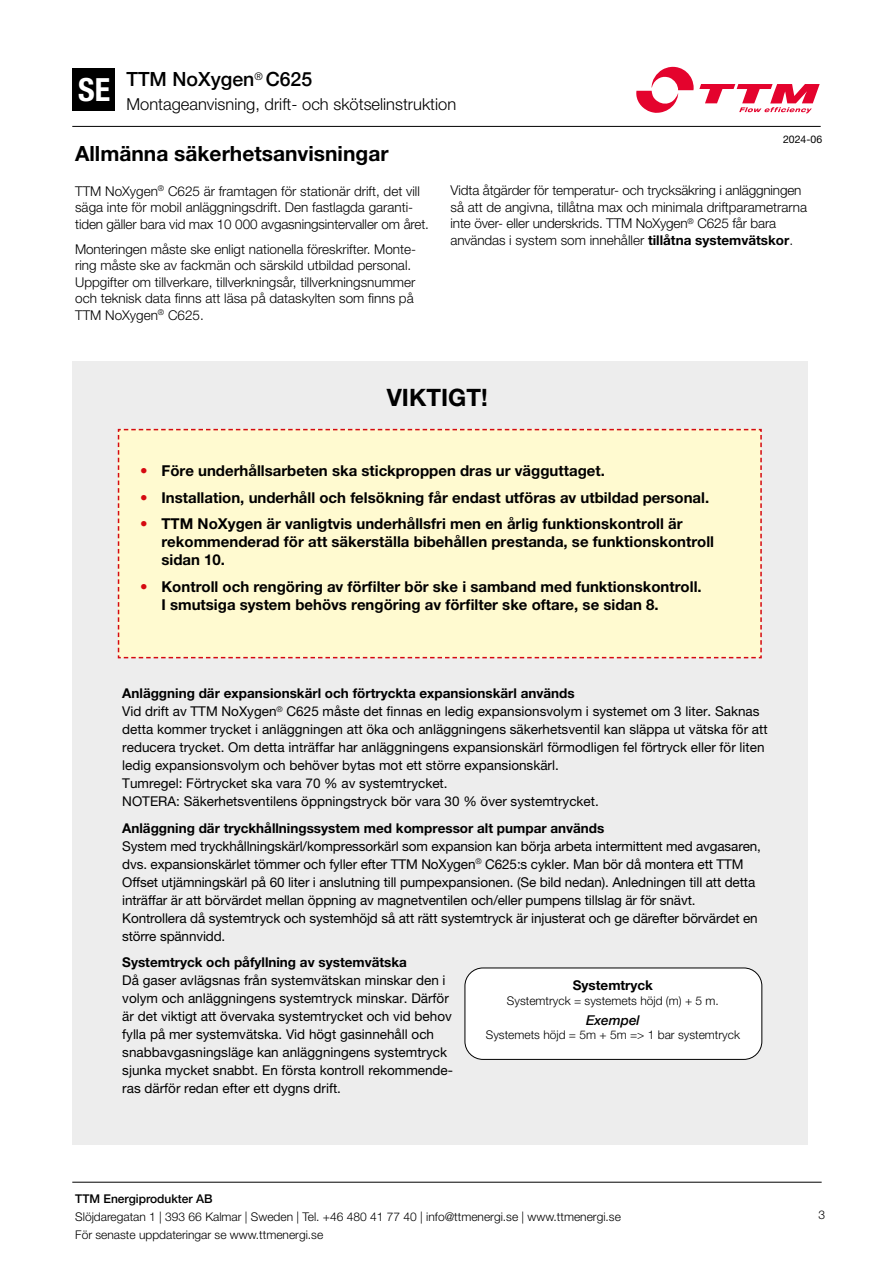
<style>
.page{position:relative;width:893px;height:1263px;background:#fff}
.page>*{position:absolute;margin:0;border:0;box-sizing:border-box;transform-origin:0 0}
.t1{font:700 condensed 31.95px "Helvetica Neue LT Pro";color:#fff}
.t2{font:700 24px "Helvetica Neue LT Pro";color:#000}
.t3{font:700 21px "Helvetica Neue LT Pro";color:#000}
.t4{font:500 19.5px "Helvetica Neue";color:#000}
.t5{font:300 16.5px "Helvetica Neue LT Pro";color:#000}
.t6{font:700 15px/18px "Helvetica Neue LT Pro";color:#000}
.t7{font:13.5px/18px "Helvetica Neue LT Pro";color:#000}
.t8{font:300 13.5px/16.5px "Helvetica Neue LT Pro";color:#000}
.t9{font:700 13.5px "Helvetica Neue LT Pro";color:#000}
.t10{font:italic 500 13.5px "Helvetica Neue";color:#000}
.t11{font:300 12px/17.7px "Helvetica Neue LT Pro";color:#000}
.t12{font:500 12px "Helvetica Neue";color:#000}
.t13{font:300 12px "Helvetica Neue LT Pro";color:#000}
.t14{font:10.5px "Helvetica Neue LT Pro";color:#000}
.s1{font-weight:700}
.s2{color:#d50911}
</style>
<div class="page">
<div style="left:72px;top:361px;width:736px;height:783px;background:#ededed"></div>
<div style="left:117px;top:428px;width:645px;height:231px;background:#fffad0"></div>
<div style="left:465px;top:968px;width:297px;height:91px;background:#fff;border-radius:18px"></div>
<div style="left:465px;top:967px;width:297px;height:93px;border:1px solid #000;border-radius:18px"></div>
<div style="left:73px;top:68px;width:42px;height:43px;background:#000"></div>
<svg style="left:636px;top:67px;width:184px;height:46px"></svg>
<hr style="left:72px;top:126px;width:749px;height:1px;background:#000">
<hr style="left:72px;top:1182px;width:750px;height:1px;background:#000">
<h1 class="t1" style="left:78px;top:70px;width:33px">SE</h1>
<h3 class="t4" style="left:126px;top:63px;width:187px">TTM NoXygen<sup>®</sup> C625</h3>
<p class="t5" style="left:126px;top:94px;width:331px">Montageanvisning, drift- och skötselinstruktion</p>
<p class="t14" style="left:783px;top:133px;width:41px">2024-06</p>
<h3 class="t3" style="left:75px;top:141px;width:315px">Allmänna säkerhetsanvisningar</h3>
<p class="t8" style="left:75px;top:183px;width:355px">TTM NoXygen<sup>®</sup> C625 är framtagen för stationär drift, det vill säga inte för mobil anläggningsdrift. Den fastlagda garanti&shy;tiden gäller bara vid max 10 000 avgasningsintervaller om året.</p>
<p class="t8" style="left:75px;top:241px;width:343px">Monteringen måste ske enligt nationella föreskrifter. Monte&shy;ring måste ske av fackmän och särskild utbildad personal.<br>Uppgifter om tillverkare, tillverkningsår, tillverkningsnummer och teknisk data finns att läsa på dataskylten som finns på TTM NoXygen<sup>®</sup> C625.</p>
<p class="t8" style="left:451px;top:182px;width:358px">Vidta åtgärder för temperatur- och trycksäkring i anläggningen så att de angivna, tillåtna max och minimala driftparametrarna inte över- eller underskrids. TTM NoXygen<sup>®</sup> C625 får bara användas i system som innehåller <span class="s1">tillåtna systemvätskor</span>.</p>
<h2 class="t2" style="left:387px;top:382px;width:102px">VIKTIGT!</h2>
<p class="t6" style="left:140px;top:462px;width:466px"><span class="s2">•</span> Före underhållsarbeten ska stickproppen dras ur vägguttaget.</p>
<p class="t6" style="left:140px;top:488px;width:570px"><span class="s2">•</span> Installation, underhåll och felsökning får endast utföras av utbildad personal.</p>
<p class="t6" style="left:161px;top:515px;width:554px;text-indent:-21px"><span class="s2">•</span> TTM NoXygen är vanligtvis underhållsfri men en årlig funktionskontroll är rekommenderad för att säkerställa bibehållen prestanda, se funktionskontroll sidan 10.</p>
<p class="t6" style="left:161px;top:577px;width:542px;text-indent:-21px"><span class="s2">•</span> Kontroll och rengöring av förfilter bör ske i samband med funktionskontroll.<br>I smutsiga system behövs rengöring av förfilter ske oftare, se sidan 8.</p>
<p class="t7" style="left:122px;top:684px;width:647px"><span class="s1">Anläggning där expansionskärl och förtryckta expansionskärl används<br></span>Vid drift av TTM NoXygen<sup>®</sup> C625 måste det finnas en ledig expansionsvolym i systemet om 3 liter. Saknas detta kommer trycket i anläggningen att öka och anläggningens säkerhetsventil kan släppa ut vätska för att reducera trycket. Om detta inträffar har anläggningens expansionskärl förmodligen fel förtryck eller för liten ledig expansionsvolym och behöver bytas mot ett större expansionskärl.<br>Tumregel: Förtrycket ska vara 70 % av systemtrycket.<br>NOTERA: Säkerhetsventilens öppningstryck bör vara 30 % över systemtrycket.</p>
<p class="t9" style="left:122px;top:819px;width:484px">Anläggning där tryckhållningssystem med kompressor alt pumpar används</p>
<p class="t7" style="left:122px;top:837px;width:640px">System med tryckhållningskärl/kompressorkärl som expansion kan börja arbeta intermittent med avgasaren, dvs. expansionskärlet tömmer och fyller efter TTM NoXygen<sup>®</sup> C625:s cykler. Man bör då montera ett TTM Offset utjämningskärl på 60 liter i anslutning till pumpexpansionen. (Se bild nedan). Anledningen till att detta inträffar är att börvärdet mellan öppning av magnetventilen och/eller pumpens tillslag är för snävt.<br>Kontrollera då systemtryck och systemhöjd så att rätt systemtryck är injusterat och ge därefter börvärdet en större spännvidd.</p>
<p class="t9" style="left:122px;top:954px;width:286px">Systemtryck och påfyllning av systemvätska</p>
<p class="t7" style="left:122px;top:971px;width:332px">Då gaser avlägsnas från systemvätskan minskar den i volym och anläggningens systemtryck minskar. Därför är det viktigt att övervaka systemtrycket och vid behov fylla på mer systemvätska. Vid högt gasinnehåll och snabbavgasningsläge kan anläggningens systemtryck sjunka mycket snabbt. En första kontroll rekommende&shy;ras därför redan efter ett dygns drift.</p>
<p class="t9" style="left:573px;top:977px;width:82px">Systemtryck</p>
<p class="t11" style="left:507px;top:991px;width:213px">Systemtryck = systemets höjd (m) + 5 m.</p>
<p class="t10" style="left:586px;top:1009px;width:55px">Exempel</p>
<p class="t11" style="left:486px;top:1026px;width:256px">Systemets höjd = 5m + 5m =&gt; 1 bar systemtryck</p>
<p class="t12" style="left:75px;top:1189px;width:139px">TTM Energiprodukter AB</p>
<p class="t11" style="left:75px;top:1208px;width:547px">Slöjdaregatan 1 | 393 66 Kalmar | Sweden | Tel. +46 480 41 77 40 | info@ttmenergi.se | www.ttmenergi.se<br>För senaste uppdateringar se www.ttmenergi.se</p>
<p class="t13" style="left:819px;top:1207px;width:8px">3</p>
</div>
